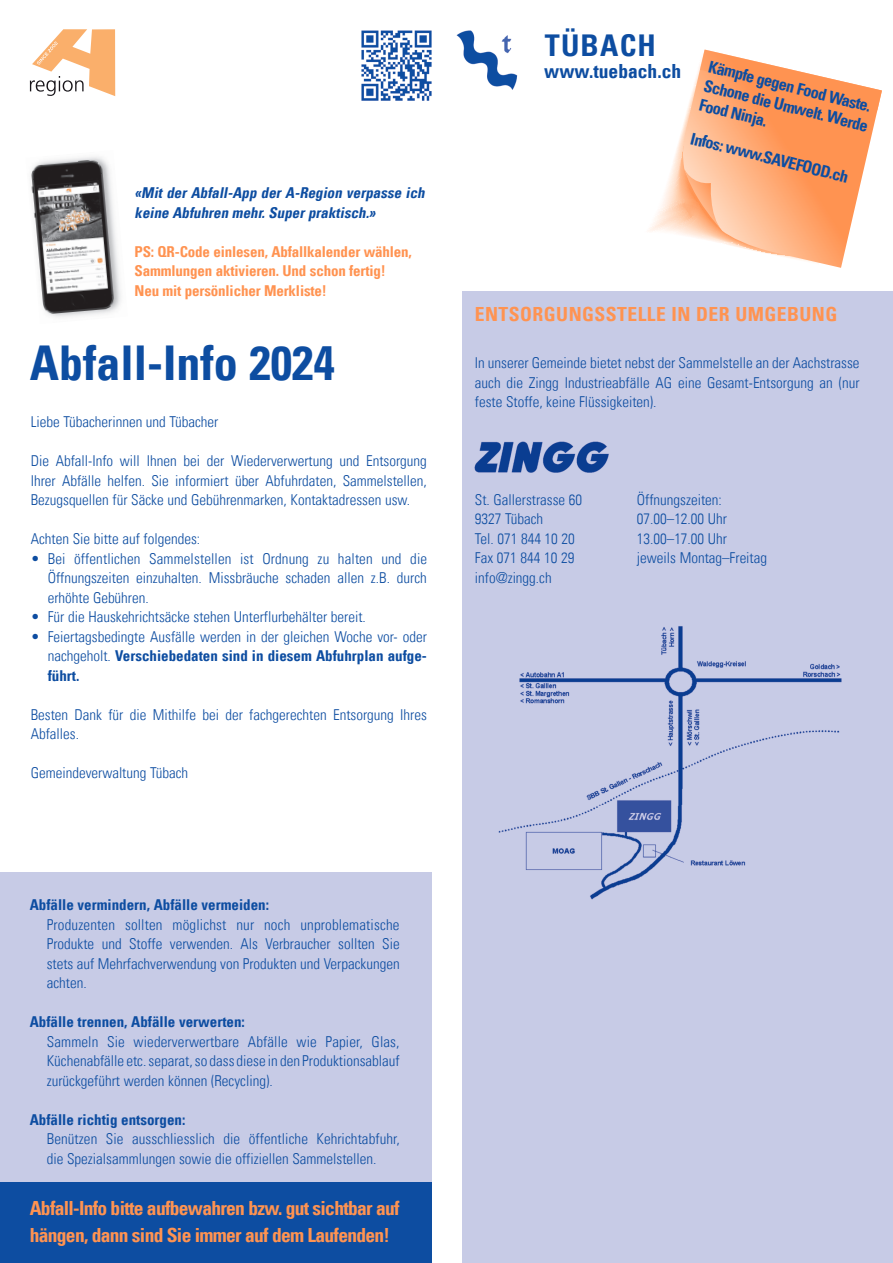
<style>
.page{position:relative;width:893px;height:1263px;background:#fff}
.page>*{position:absolute;margin:0;border:0;box-sizing:border-box;transform-origin:0 0}
.Haupttitel{font:48px "Univers Com 67 Bold Cond";color:#0d4da1}
.Hauptitel_Grossbuchstaben{font:30px "Univers Com 67 Bold Cond";letter-spacing:.04em;color:#0d4da1}
.Untertitel_13pt_Orange{font:19.5px "Univers Com 67 Bold Cond";letter-spacing:-.035em;color:#ff9351}
.Untertitel_13pt_Orange-2{font:19.5px "Univers Com 67 Bold Cond";letter-spacing:.025em;color:#ff9351}
.Untertitel_13pt{font:19.5px "Univers Com 67 Bold Cond";color:#0d4da1}
.Grundtext_8pt{font:16.5px/19.8px "Univers Com 67 Bold Cond";color:#0d4da1;text-align:justify}
.Grundtext_mit_Einzug{font:15px/19.5px "Univers Com 47 Light Cond";color:#0d4da1;text-align:justify}
.Grundtext{font:15px/19.5px "Univers Com 47 Light Cond";color:#0d4da1;text-align:justify}
.Grundtext-Orange-Bold{font:15px "Univers Com 67 Bold Cond";letter-spacing:-.01em;color:#ff9351}
.Grundtext-2{font:15px "Univers Com 67 Bold Cond";color:#0d4da1}
.Grundtext-3{font:italic 15px/19.5px "Univers Com 67 Bold Cond";color:#0d4da1}
.s1{font-family:"Univers Com 67 Bold Cond"}
</style>
<div class="page">
<img style="left:456px;top:31px;width:62px;height:59px">
<img style="left:361px;top:30px;width:71px;height:71px">
<img style="left:31px;top:156px;width:90px;height:161px">
<svg style="left:648px;top:131px;width:34px;height:103px"></svg>
<svg style="left:682px;top:50px;width:200px;height:218px"></svg>
<svg style="left:30px;top:29px;width:85px;height:67px"></svg>
<div style="left:0;top:1177px;width:432px;height:86px;background:#0d4da1"></div>
<div style="left:0;top:872px;width:432px;height:310px;background:#c7cbe6"></div>
<div style="left:462px;top:292px;width:431px;height:971px;background:#c7cbe6"></div>
<img style="left:474px;top:441px;width:135px;height:32px">
<img style="left:498px;top:626px;width:344px;height:273px">
<p class="Grundtext-3" style="left:135px;top:183px;width:295px">«Mit der Abfall-App der A-Region verpasse ich keine Abfuhren mehr.Superpraktisch.»</p>
<p class="Grundtext-Orange-Bold" style="left:135px;top:242px;width:279px">PS: QR-Code einlesen, Abfallkalender wählen,</p>
<p class="Grundtext-Orange-Bold" style="left:135px;top:262px;width:253px">Sammlungen aktivieren. Und schon fertig!</p>
<p class="Grundtext-Orange-Bold" style="left:135px;top:281px;width:194px">Neu mit persönlicher Merkliste!</p>
<p class="Haupttitel" style="left:30px;top:333px;width:306px">Abfall-Info 2024</p>
<p class="Grundtext" style="left:31px;top:412px;width:189px">Liebe Tübacherinnen und Tübacher</p>
<p class="Grundtext" style="left:31px;top:451px;width:398px">Die Abfall-Info will Ihnen bei der Wiederverwertung und Entsorgung Ihrer Abfälle helfen. Sie informiert über Abfuhrdaten, Sammelstellen, Bezugsquellen für Säcke und Gebührenmarken, Kontaktadressen usw.</p>
<p class="Grundtext" style="left:31px;top:529px;width:171px">Achten Sie bitte auf folgendes:</p>
<p class="Grundtext_mit_Einzug" style="left:48px;top:549px;width:381px;text-indent:-17px">• Bei öffentlichen Sammelstellen ist Ordnung zu halten und die Öffnungszeiten einzuhalten. Missbräuche schaden allen z.B. durch erhöhte Gebühren.</p>
<p class="Grundtext_mit_Einzug" style="left:31px;top:607px;width:337px">• Für die Hauskehrichtsäcke stehen Unterflurbehälter bereit.</p>
<p class="Grundtext_mit_Einzug" style="left:48px;top:627px;width:381px;text-indent:-17px">• Feiertagsbedingte Ausfälle werden in der gleichen Woche vor- oder nachgeholt. <span class="s1">Verschiebedaten sind in diesem Abfuhrplan aufge&shy;führt.</span></p>
<p class="Grundtext" style="left:31px;top:705px;width:398px">Besten Dank für die Mithilfe bei der fachgerechten Entsorgung Ihres<br>Abfalles.</p>
<p class="Grundtext" style="left:31px;top:763px;width:159px">Gemeindeverwaltung Tübach</p>
<p class="Grundtext-2" style="left:30px;top:896px;width:241px">Abfälle vermindern, Abfälle vermeiden:</p>
<p class="Grundtext_mit_Einzug" style="left:47px;top:915px;width:354px">Produzenten sollten möglichst nur noch unproblematische Produkte und Stoffe verwenden. Als Verbraucher sollten Sie stets auf Mehrfachverwendung von Produkten und Verpackungen achten.</p>
<p class="Grundtext-2" style="left:30px;top:1013px;width:217px">Abfälle trennen, Abfälle verwerten:</p>
<p class="Grundtext_mit_Einzug" style="left:47px;top:1032px;width:354px">Sammeln Sie wiederverwertbare Abfälle wie Papier, Glas, Küchenabfälle etc. separat, so dass diese in den Produktionsablauf zurückgeführt werden können (Recycling).</p>
<p class="Grundtext-2" style="left:30px;top:1110px;width:157px">Abfälle richtig entsorgen:</p>
<p class="Grundtext_mit_Einzug" style="left:47px;top:1129px;width:354px">Benützen Sie ausschliesslich die öffentliche Kehrichtabfuhr, die Spezialsammlungen sowie die offiziellen Sammelstellen.</p>
<p class="Untertitel_13pt_Orange" style="left:30px;top:1196px;width:371px">Abfall-Info bitte aufbewahren bzw. gut sichtbar auf</p>
<p class="Untertitel_13pt_Orange" style="left:30px;top:1223px;width:362px">hängen, dann sind Sie immer auf dem Laufenden!</p>
<p class="Hauptitel_Grossbuchstaben" style="left:545px;top:27px;width:112px">TÜBACH</p>
<p class="Untertitel_13pt" style="left:544px;top:59px;width:138px">www.tuebach.ch</p>
<p class="Grundtext_8pt" style="left:711px;top:56px;width:170px;rotate:14deg">Kämpfe gegen Food Waste.<br>Schone die Umwelt. Werde Food Ninja.</p>
<p class="Grundtext_8pt" style="left:693px;top:128px;width:163px;rotate:14deg">Infos: www.SAVEFOOD.ch</p>
<p class="Untertitel_13pt_Orange-2" style="left:475px;top:302px;width:364px">ENTSORGUNGSSTELLE IN DER UMGEBUNG</p>
<p class="Grundtext" style="left:475px;top:353px;width:386px">In unserer Gemeinde bietet nebst der Sammelstelle an der Aachstrasse auch die Zingg Industrieabfälle AG eine Gesamt-Entsorgung an (nur feste Stoffe, keine Flüssigkeiten).</p>
<p class="Grundtext" style="left:475px;top:490px;width:109px">St. Gallerstrasse 60</p>
<p class="Grundtext" style="left:637px;top:490px;width:86px">Öffnungszeiten:</p>
<p class="Grundtext" style="left:475px;top:509px;width:70px">9327 Tübach</p>
<p class="Grundtext" style="left:637px;top:509px;width:92px">07.00–12.00 Uhr</p>
<p class="Grundtext" style="left:475px;top:529px;width:102px">Tel. 071 844 10 20</p>
<p class="Grundtext" style="left:637px;top:529px;width:92px">13.00–17.00 Uhr</p>
<p class="Grundtext" style="left:475px;top:548px;width:101px">Fax 071 844 10 29</p>
<p class="Grundtext" style="left:637px;top:548px;width:132px">jeweils Montag–Freitag</p>
<p class="Grundtext" style="left:475px;top:568px;width:78px">info@zingg.ch</p>
</div>
